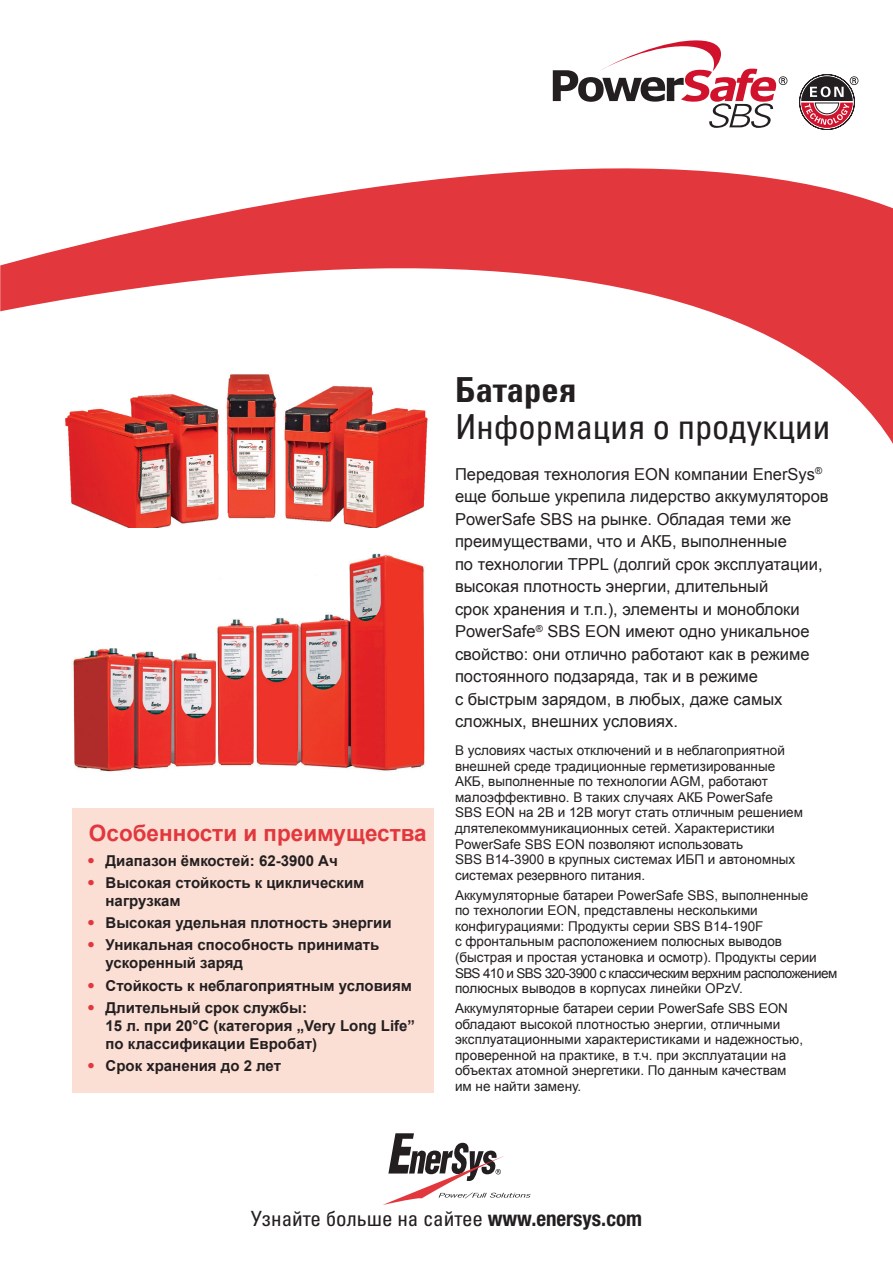
<style>
.page{position:relative;width:893px;height:1263px;background:#fff}
.page>*{position:absolute;margin:0;border:0;box-sizing:border-box;transform-origin:0 0}
.t1{font:condensed 34.5px "Univers LTCYR 57";color:#231f20}
.t2{font:34.5px "Univers LTCYR 67 Bold Cond";color:#231f20}
.t3{font:700 22.5px "Arial";color:#e1373d}
.t4{font:condensed 21px "Univers LTCYR 57";color:#231f20}
.t5{font:16.5px/22.5px "Arial";color:#231f20}
.t6{font:700 15px/18px "Arial";color:#231f20}
.t7{font:13.5px/15.6px "Arial";color:#231f20}
.s1{font-family:"Univers LT Std";color:#e1373d}
.s2{font-family:"Helvetica Neue LT Std";font-weight:700}
</style>
<div class="page">
<svg style="left:619px;top:40px;width:102px;height:21px"></svg>
<div style="left:72px;top:808px;width:362px;height:285px;background:#fbded4"></div>
<svg style="left:0;top:61px;width:893px;height:467px"></svg>
<svg style="left:383px;top:1133px;width:148px;height:72px"></svg>
<img style="left:54px;top:367px;width:380px;height:160px">
<img style="left:73px;top:553px;width:352px;height:219px">
<p class="t3" style="left:89px;top:818px;width:339px">Особенности и преимущества</p>
<p class="t6" style="left:89px;top:852px;width:251px"><span class="s1">•</span> Диапазон ёмкостей: 62-3900 Ач</p>
<p class="t6" style="left:106px;top:874px;width:260px;text-indent:-17px"><span class="s1">•</span> Высокая стойкость к циклическим нагрузкам</p>
<p class="t6" style="left:89px;top:914px;width:305px"><span class="s1">•</span> Высокая удельная плотность энергии</p>
<p class="t6" style="left:106px;top:937px;width:275px;text-indent:-17px"><span class="s1">•</span> Уникальная способность принимать ускоренный заряд</p>
<p class="t6" style="left:89px;top:977px;width:325px"><span class="s1">•</span> Стойкость к неблагоприятным условиям</p>
<p class="t6" style="left:106px;top:999px;width:311px;text-indent:-17px"><span class="s1">•</span> Длительный срок службы:<br>15 л. при 20°C (категория „Very Long Life” по классификации Евробат)</p>
<p class="t6" style="left:89px;top:1057px;width:194px"><span class="s1">•</span> Срок хранения до 2 лет</p>
<p class="t2" style="left:455px;top:368px;width:123px">Батарея</p>
<p class="t1" style="left:455px;top:405px;width:377px">Информация о продукции</p>
<p class="t5" style="left:455px;top:463px;width:375px">Передовая технология EON компании EnerSys<sup>® </sup>еще больше укрепила лидерство аккумуляторов PowerSafe SBS на рынке. Обладая теми же преимуществами, что и АКБ, выполненные<br>по технологии TPPL (долгий срок эксплуатации, высокая плотность энергии, длительный<br>срок хранения и т.п.), элементы и моноблоки PowerSafe<sup>®</sup> SBS EON имеют одно уникальное свойство: они отлично работают как в режиме постоянного подзаряда, так и в режиме<br>с быстрым зарядом, в любых, даже самых сложных, внешних условиях.</p>
<p class="t7" style="left:455px;top:742px;width:350px">В условиях частых отключений и в неблагоприятной внешней среде традиционные герметизированные АКБ, выполненные по технологии AGM, работают малоэффективно. В таких случаях АКБ PowerSafe SBS EON на 2В и 12В могут стать отличным решением длятелекоммуникационных сетей. Характеристики PowerSafe SBS EON позволяют использовать<br>SBS B14-3900 в крупных системах ИБП и автономных системах резервного питания.</p>
<p class="t7" style="left:455px;top:887px;width:384px">Аккумуляторные батареи PowerSafe SBS, выполненные<br>по технологии EON, представлены несколькими конфигурациями: Продукты серии SBS B14-190F<br>с фронтальным расположением полюсных выводов (быстрая и простая установка и осмотр). Продукты серии SBS 410 и SBS 320-3900 с классическим верхним расположением полюсных выводов в корпусах линейки OPzV.</p>
<p class="t7" style="left:455px;top:1001px;width:350px">Аккумуляторные батареи серии PowerSafe SBS EON обладают высокой плотностью энергии, отличными эксплуатационными характеристиками и надежностью, проверенной на практике, в т.ч. при эксплуатации на объектах атомной энергетики. По данным качествам им не найти замену.</p>
<p class="t4" style="left:251px;top:1205px;width:393px">Узнайте больше на сайтеe <span class="s2">www.enersys.com</span></p>
</div>
